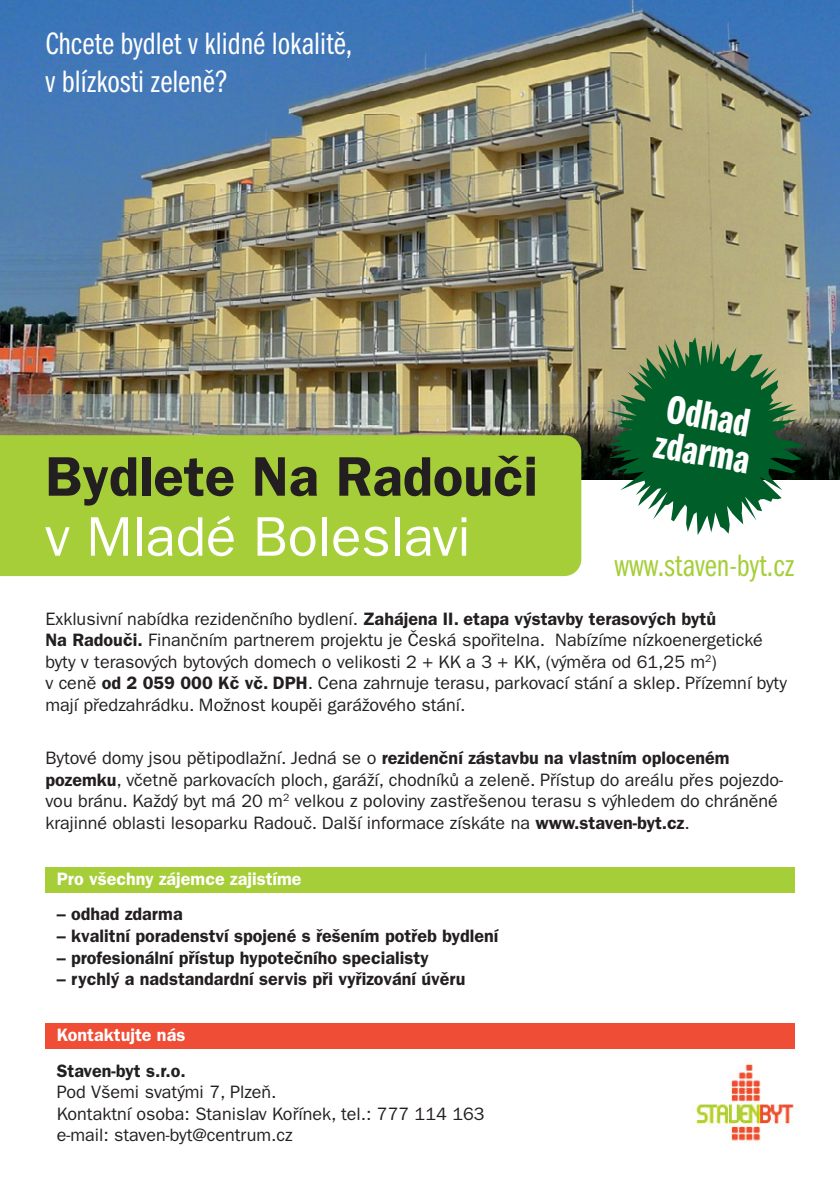
<style>
.page{position:relative;width:840px;height:1191px;background:#fff}
.page>*{position:absolute;margin:0;border:0;box-sizing:border-box;transform-origin:0 0}
.t1{font:600 56px "ITC Franklin Gothic Std";color:#231f20}
.t2{font:56px "ITC Franklin Gothic Std";color:#fff}
.t3{font:600 extra-condensed 41.4px/36.2px "Franklin Gothic Itc TCE";color:#fff}
.t4{font:extra-condensed 32px/38.4px "Franklin Gothic Itc TCE";color:#fff}
.t5{font:extra-condensed 32px "Franklin Gothic Itc TCE";color:#a6ce39}
.t6{font:18px/21.6px "ITC Franklin Gothic Std";color:#231f20}
.t7{font:600 18px "ITC Franklin Gothic Std";color:#231f20}
.t8{font:600 18px "ITC Franklin Gothic Std";color:#fff}
.s1{font-weight:600}
</style>
<div class="page">
<img style="left:0;top:0;width:839px;height:479px">
<img style="left:694px;top:1064px;width:104px;height:78px">
<div style="left:45px;top:1023px;width:749px;height:25px;background:#ef4d35"></div>
<div style="left:45px;top:867px;width:749px;height:25px;background:#a6ce39"></div>
<div style="left:0;top:435px;width:581px;height:141px;background:#a6ce39"></div>
<svg style="left:605px;top:337px;width:199px;height:198px"></svg>
<h3 class="t4" style="left:45px;top:25px;width:308px">Chcete bydlet v klidné lokalitě, v blízkosti zeleně?</h3>
<h1 class="t1" style="left:45px;top:441px;width:494px">Bydlete Na Radouči</h1>
<h1 class="t2" style="left:45px;top:502px;width:427px">v Mladé Boleslavi</h1>
<h2 class="t3" style="left:663px;top:390px;width:99px;rotate:10deg">Odhad zdarma</h2>
<h3 class="t5" style="left:614px;top:548px;width:182px">www.staven-byt.cz</h3>
<p class="t6" style="left:45px;top:607px;width:742px">Exklusivní nabídka rezidenčního bydlení. <span class="s1">Zahájena II. etapa výstavby terasových bytů<br>Na Radouči.</span> Finančním partnerem projektu je Česká spořitelna. Nabízíme nízkoenergetické byty v terasových bytových domech o velikosti 2 + KK a 3 + KK, (výměra od 61,25 m<sup>2</sup>)<br>v ceně <span class="s1">od 2 059 000 Kč vč. DPH</span>. Cena zahrnuje terasu, parkovací stání a sklep. Přízemní byty mají předzahrádku. Možnost koupěi garážového stání.</p>
<p class="t6" style="left:45px;top:747px;width:738px">Bytové domy jsou pětipodlažní. Jedná se o <span class="s1">rezidenční zástavbu na vlastním oploceném pozemku</span>, včetně parkovacích ploch, garáží, chodníků a zeleně. Přístup do areálu přes pojezdo&shy;vou bránu. Každý byt má 20 m<sup>2</sup> velkou z poloviny zastřešenou terasu s výhledem do chráněné krajinné oblasti lesoparku Radouč. Další informace získáte na <span class="s1">www.staven-byt.cz</span>.</p>
<p class="t8" style="left:57px;top:867px;width:246px">Pro všechny zájemce zajistíme</p>
<p class="t7" style="left:57px;top:903px;width:127px">– odhad zdarma</p>
<p class="t7" style="left:57px;top:924px;width:443px">– kvalitní poradenství spojené s řešením potřeb bydlení</p>
<p class="t7" style="left:57px;top:946px;width:373px">– profesionální přístup hypotečního specialisty</p>
<p class="t7" style="left:57px;top:967px;width:410px">– rychlý a nadstandardní servis při vyřizování úvěru</p>
<p class="t8" style="left:57px;top:1024px;width:130px">Kontaktujte nás</p>
<p class="t7" style="left:57px;top:1059px;width:131px">Staven-byt s.r.o.</p>
<p class="t6" style="left:57px;top:1081px;width:429px">Pod Všemi svatými 7, Plzeň.<br>Kontaktní osoba: Stanislav Kořínek, tel.: 777 114 163 e-mail: staven-byt@centrum.cz</p>
</div>
